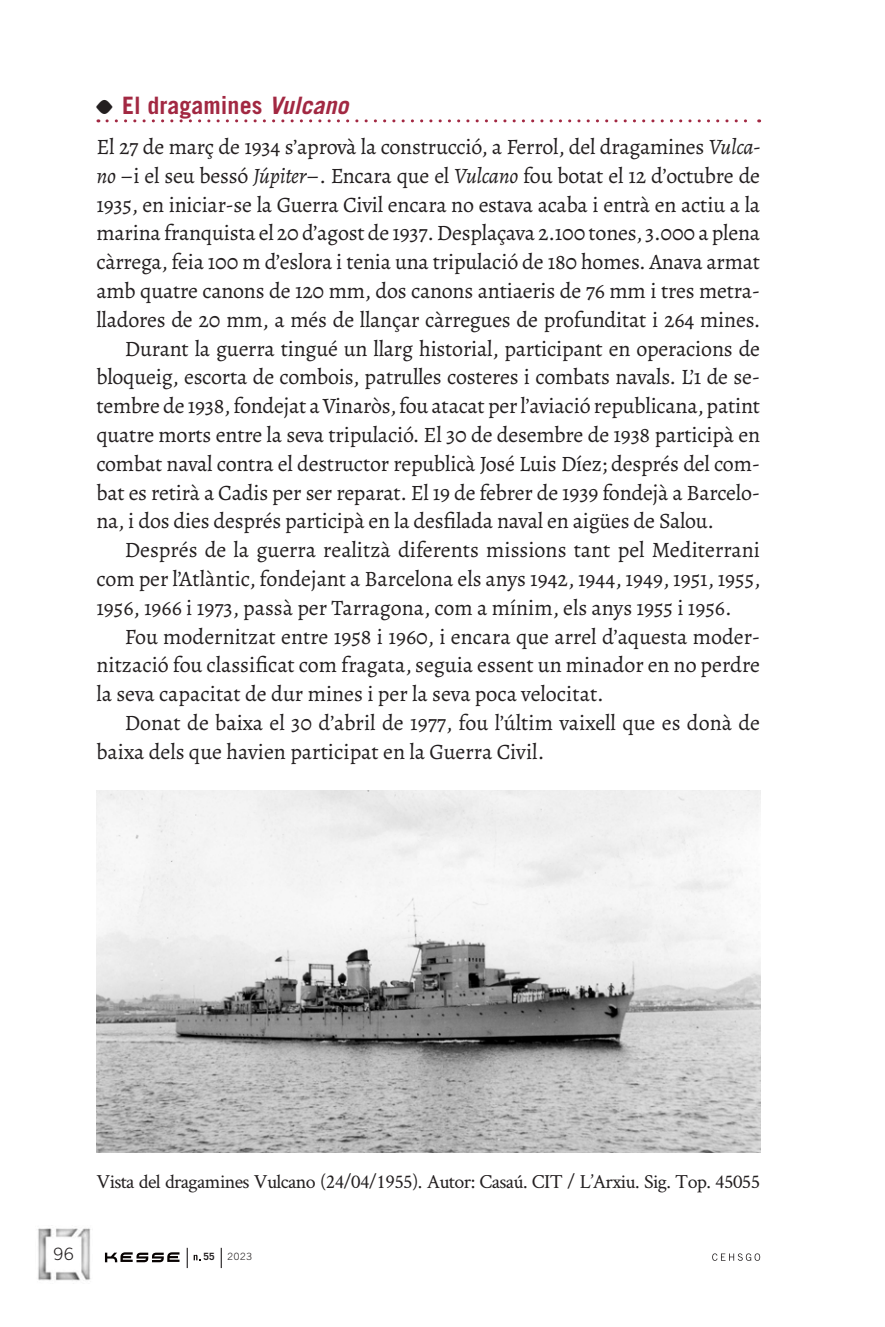
<style>
.page{position:relative;width:885px;height:1327px;background:#fff}
.page>*{position:absolute;margin:0;border:0;box-sizing:border-box;transform-origin:0 0}
.t1{font:700 24px "Trade Gothic LT Std";color:#a22842}
.Text{font:22px/28.8px "Alegreya";color:#231f20;text-align:justify}
._1er_paràgraf{font:22px/28.8px "Alegreya";letter-spacing:-.01em;color:#231f20;text-align:justify}
.Pie_foto{font:20px "Crimson Text";letter-spacing:-.03em;color:#231f20}
.t2{font:300 17px "Trade Gothic LT Std";color:#231f20}
.t3{font:300 10px "Trade Gothic LT Std";color:#231f20}
.t4{font:700 10px "Trade Gothic LT Std";color:#231f20}
.s1{font-family:"Button Button AOE";font-weight:400;font-size:18px;color:#231f20}
.s2{font-style:italic}
</style>
<div class="page">
<svg style="left:105px;top:1252px;width:74px;height:10px"></svg>
<svg style="left:194px;top:1254px;width:7px;height:6px"></svg>
<svg style="left:187px;top:1247px;width:1px;height:21px"></svg>
<svg style="left:221px;top:1247px;width:1px;height:21px"></svg>
<svg style="left:712px;top:1253px;width:43px;height:7px"></svg>
<svg style="left:754px;top:1253px;width:6px;height:7px"></svg>
<img style="left:38px;top:1228px;width:53px;height:53px">
<svg style="left:107px;top:119px;width:652px;height:3px"></svg>
<img style="left:96px;top:790px;width:664px;height:362px">
<p class="t1" style="left:96px;top:90px;width:254px"><span class="s1">r</span> El dragamines <span class="s2">Vulcano</span></p>
<p class="_1er_paràgraf" style="left:96px;top:132px;width:665px">El 27 de març de 1934 s’aprovà la construcció, a Ferrol, del dragamines <span class="s2">Vulca&shy;no</span> –i el seu bessó <span class="s2">Júpiter</span>–. Encara que el <span class="s2">Vulcano</span> fou botat el 12 d’octubre de 1935, en iniciar-se la Guerra Civil encara no estava acaba i entrà en actiu a la marina franquista el 20 d’agost de 1937. Desplaçava 2.100 tones, 3.000 a plena càrrega, feia 100 m d’eslora i tenia una tripulació de 180 homes. Anava armat amb quatre canons de 120 mm, dos canons antiaeris de 76 mm i tres metra&shy;lladores de 20 mm, a més de llançar càrregues de profunditat i 264 mines.</p>
<p class="Text" style="left:96px;top:334px;width:665px;text-indent:28px">Durant la guerra tingué un llarg historial, participant en operacions de bloqueig, escorta de combois, patrulles costeres i combats navals. L’1 de se&shy;tembre de 1938, fondejat a Vinaròs, fou atacat per l’aviació republicana, patint quatre morts entre la seva tripulació. El 30 de desembre de 1938 participà en combat naval contra el destructor republicà José Luis Díez; després del com&shy;bat es retirà a Cadis per ser reparat. El 19 de febrer de 1939 fondejà a Barcelo&shy;na, i dos dies després participà en la desfilada naval en aigües de Salou.</p>
<p class="Text" style="left:96px;top:535px;width:665px;text-indent:28px">Després de la guerra realitzà diferents missions tant pel Mediterrani com per l’Atlàntic, fondejant a Barcelona els anys 1942, 1944, 1949, 1951, 1955, 1956, 1966 i 1973, passà per Tarragona, com a mínim, els anys 1955 i 1956.</p>
<p class="Text" style="left:96px;top:622px;width:665px;text-indent:28px">Fou modernitzat entre 1958 i 1960, i encara que arrel d’aquesta moder&shy;nització fou classificat com fragata, seguia essent un minador en no perdre la seva capacitat de dur mines i per la seva poca velocitat.</p>
<p class="Text" style="left:96px;top:708px;width:665px;text-indent:28px">Donat de baixa el 30 d’abril de 1977, fou l’últim vaixell que es donà de baixa dels que havien participat en la Guerra Civil.</p>
<p class="Pie_foto" style="left:96px;top:1167px;width:665px">Vista del dragamines Vulcano (24/04/1955). Autor: Casaú. CIT / L’Arxiu. Sig. Top. 45055</p>
<p class="t2" style="left:54px;top:1244px;width:21px">96</p>
<p class="t4" style="left:203px;top:1250px;width:13px">55</p>
<p class="t3" style="left:227px;top:1250px;width:26px">2023</p>
</div>
